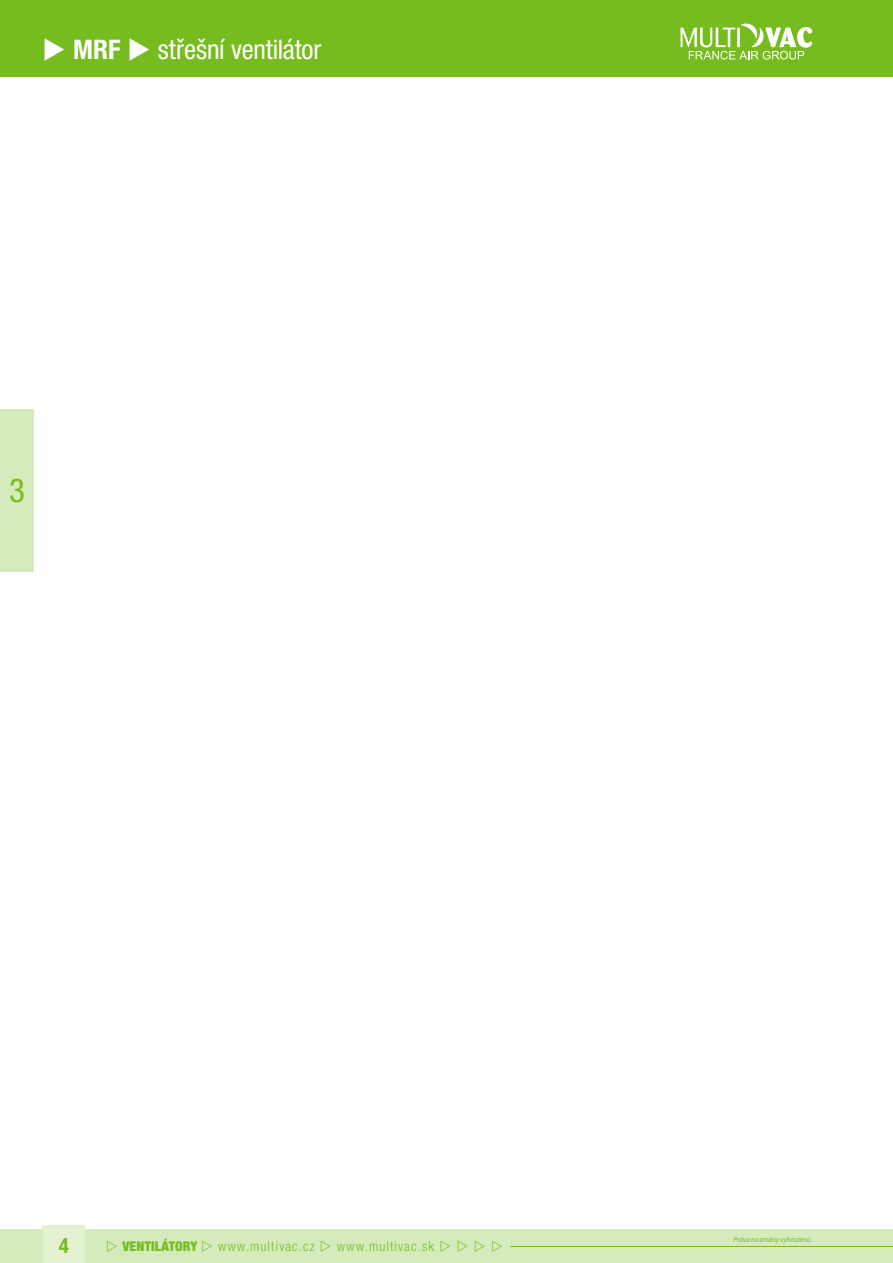
<style>
.page{position:relative;width:893px;height:1263px;background:#fff}
.page>*{position:absolute;margin:0;border:0;box-sizing:border-box;transform-origin:0 0}
.t1{font:condensed 33px "Helvetica Neue LT Pro";color:#77bc1f}
.t2{font:condensed 27px "Helvetica Neue LT Pro";letter-spacing:-.005em;color:#fff}
.t3{font:700 condensed 21px "Helvetica Neue LT Pro";color:#77bc1f}
.t4{font:300 condensed 13.5px "Helvetica Neue LT Pro";letter-spacing:.085em;color:#77bc1f}
.t5{font:900 condensed 13.5px "Helvetica Neue LT Pro";letter-spacing:.01em;color:#77bc1f}
.t6{font:italic 7.5px "Myriad Pro";letter-spacing:-.015em;color:#77bc1f}
.s1{font-weight:700}
</style>
<div class="page">
<div style="left:0;top:0;width:893px;height:77px;background:#77bc1f"></div>
<div style="left:0;top:409px;width:34px;height:163px;background:#d6ebbc"></div>
<div style="left:43px;top:1225px;width:42px;height:38px;background:#e4f2d2"></div>
<div style="left:0;top:1229px;width:43px;height:34px;background:#d6ebbc"></div>
<div style="left:85px;top:1229px;width:808px;height:34px;background:#d6ebbc"></div>
<hr style="left:510px;top:1246px;width:383px;height:1px;background:#77bc1f">
<svg style="left:680px;top:23px;width:132px;height:37px"></svg>
<h2 class="t2" style="left:43px;top:34px;width:280px">◆ <span class="s1">MRF</span> ◆ střešní ventilátor</h2>
<h1 class="t1" style="left:9px;top:472px;width:17px">3</h1>
<h3 class="t3" style="left:59px;top:1233px;width:12px">4</h3>
<p class="t5" style="left:122px;top:1238px;width:77px">VENTILÁTORY</p>
<p class="t4" style="left:218px;top:1239px;width:98px">www.multivac.cz</p>
<p class="t4" style="left:337px;top:1239px;width:98px">www.multivac.sk</p>
<p class="t6" style="left:733px;top:1235px;width:80px">Práva na změny vyhrazena.</p>
</div>
